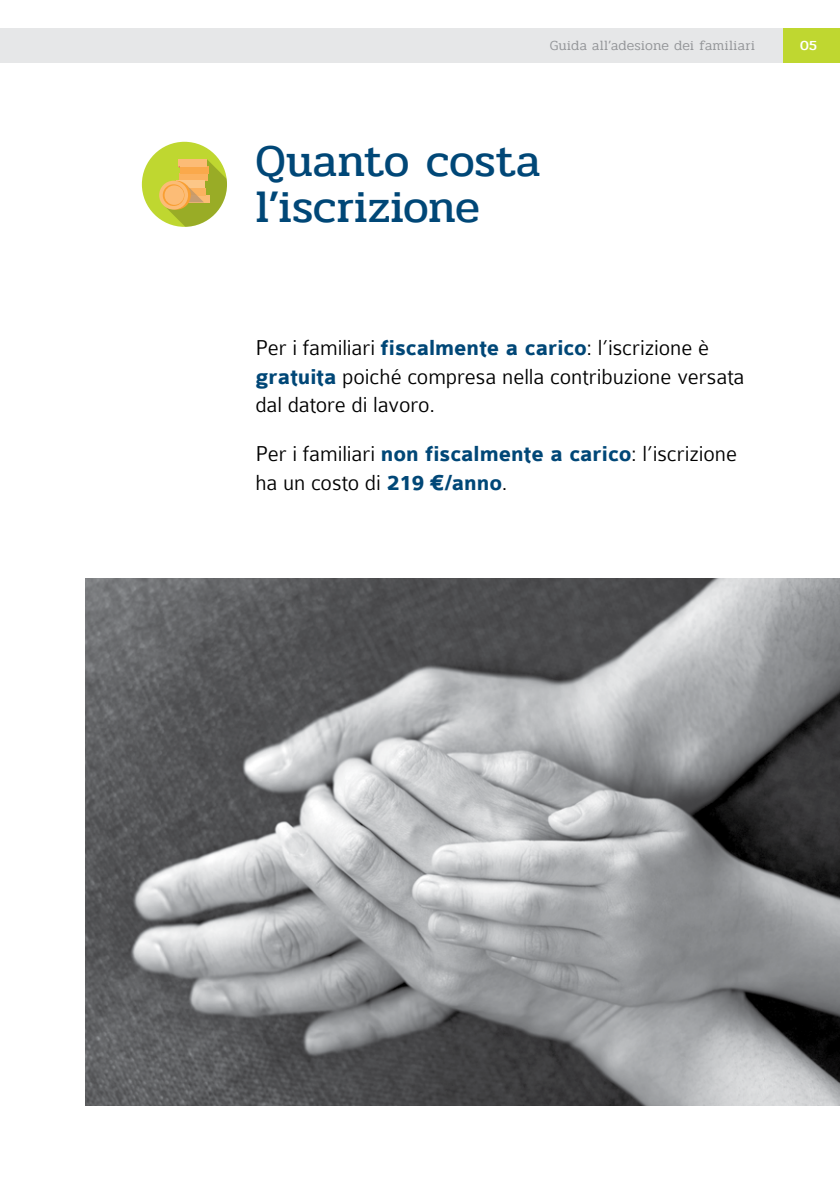
<style>
.page{position:relative;width:840px;height:1191px;background:#fff}
.page>*{position:absolute;margin:0;border:0;box-sizing:border-box;transform-origin:0 0}
.t1{font:46px/46px "Pridi";color:#004777}
.t2{font:300 23px/28.4px "Colaborate";letter-spacing:-.005em;color:#000}
.t3{font:300 14px "Pridi";letter-spacing:.02em;color:#939598}
.t4{font:500 14px "Pridi";color:#fff}
.s1{font-weight:700;color:#004777}
</style>
<div class="page">
<div style="left:782px;top:28px;width:57px;height:34px;background:#bfd730"></div>
<div style="left:0;top:28px;width:782px;height:34px;background:#e6e7e8"></div>
<div style="left:142px;top:142px;width:85px;height:85px;background:#bfd730;border-radius:50%"></div>
<svg style="left:159px;top:181px;width:29px;height:29px"></svg>
<svg style="left:162px;top:159px;width:65px;height:68px"></svg>
<img style="left:85px;top:578px;width:754px;height:528px">
<p class="t3" style="left:549px;top:36px;width:206px">Guida all’adesione dei familiari</p>
<p class="t4" style="left:799px;top:35px;width:18px">05</p>
<h1 class="t1" style="left:255px;top:139px;width:286px">Quanto costa l’iscrizione</h1>
<p class="t2" style="left:255px;top:334px;width:490px">Per i familiari <span class="s1">fiscalmente a carico</span>: l’iscrizione è <span class="s1">gratuita</span> poiché compresa nella contribuzione versata dal datore di lavoro.</p>
<p class="t2" style="left:255px;top:439px;width:483px;line-height:29px">Per i familiari <span class="s1">non fiscalmente a carico</span>: l’iscrizione ha un costo di <span class="s1">219 €/anno</span>.</p>
</div>
